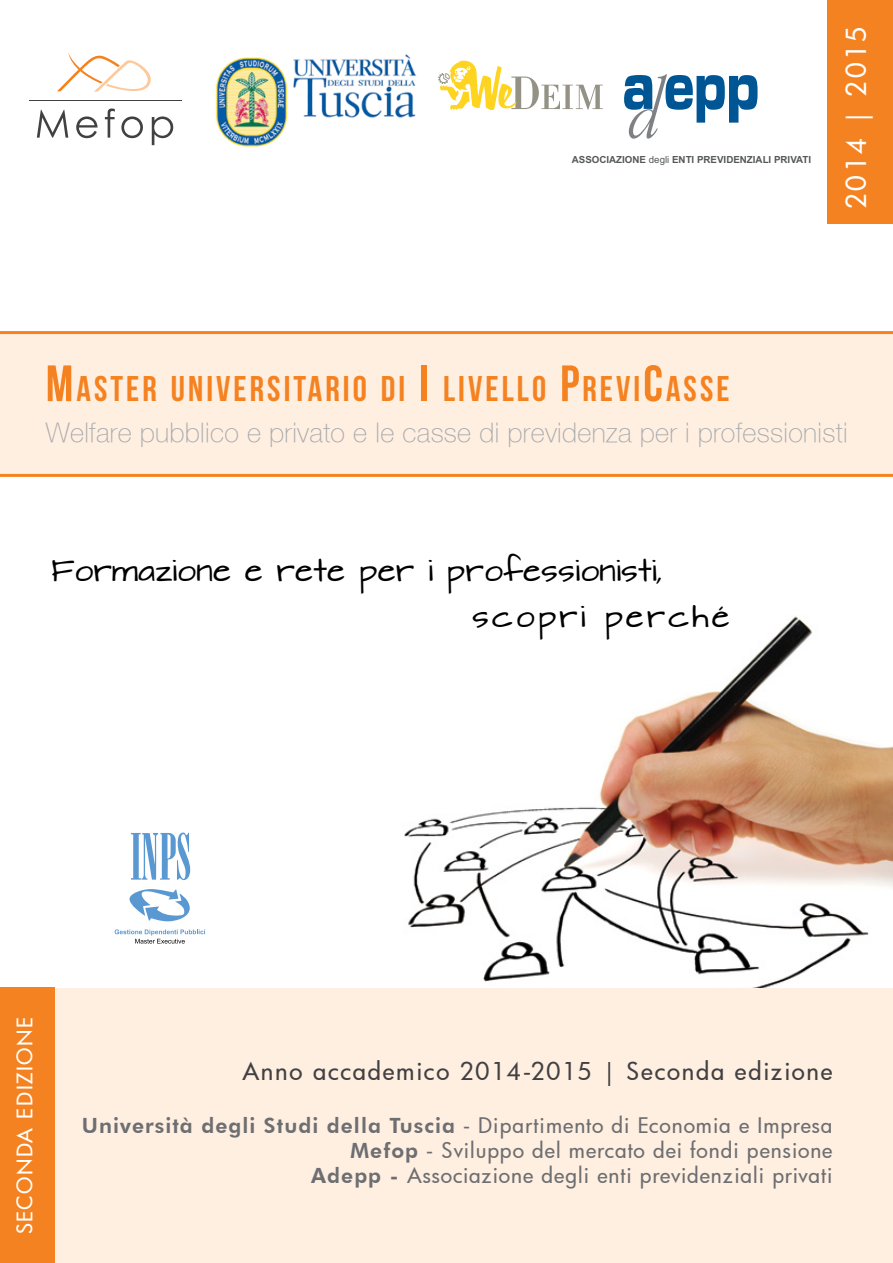
<style>
.page{position:relative;width:893px;height:1263px;background:#fff}
.page>*{position:absolute;margin:0;border:0;box-sizing:border-box;transform-origin:0 0}
.t1{font:35.7px "Bebas Neue";letter-spacing:.085em;color:#f58220}
.t2{font:100 27px "Helvetica Neue";letter-spacing:.01em;color:#a7a9ac}
.t3{font:27px/45.9px "Architects Daughter";color:#000}
.t4{font:500 27px "Futura";letter-spacing:.1em;color:#fff}
.t5{font:500 24px "Futura";letter-spacing:.075em;color:#414042}
.t6{font:500 21px/25.2px "Futura";letter-spacing:.045em;color:#6d6e71;text-align:right}
.t7{font:800 21px "Futura BT";letter-spacing:.05em;color:#6d6e71}
.t8{font:500 21px "Futura";letter-spacing:.075em;color:#fff}
.t9{font:700 9.75px "Arial";color:#545758}
.s1{font-weight:400}
.s2{font-size:51px}
.s3{font-family:"Futura";font-weight:500}
.s4{font-family:"Futura BT";font-weight:800}
</style>
<div class="page">
<img style="left:114px;top:616px;width:779px;height:372px">
<svg style="left:624px;top:74px;width:134px;height:65px"></svg>
<div style="left:507px;top:979px;width:40px;height:41px;background:#fff;border-radius:50%"></div>
<svg style="left:438px;top:60px;width:165px;height:51px"></svg>
<img style="left:215px;top:54px;width:201px;height:93px">
<hr style="left:29px;top:100px;width:153px;height:1px;background:#414042">
<svg style="left:37px;top:110px;width:31px;height:28px"></svg>
<svg style="left:76px;top:116px;width:22px;height:22px"></svg>
<svg style="left:105px;top:109px;width:10px;height:29px"></svg>
<svg style="left:121px;top:116px;width:22px;height:22px"></svg>
<svg style="left:152px;top:116px;width:21px;height:29px"></svg>
<svg style="left:57px;top:53px;width:94px;height:39px"></svg>
<div style="left:827px;top:0;width:66px;height:223px;background:#f58220"></div>
<div style="left:0;top:331px;width:893px;height:146px;background:#ffefe1"></div>
<div style="left:3px;top:988px;width:890px;height:275px;background:#ffefe1"></div>
<svg style="left:129px;top:889px;width:61px;height:32px"></svg>
<svg style="left:131px;top:832px;width:59px;height:48px"></svg>
<svg style="left:115px;top:929px;width:90px;height:14px"></svg>
<div style="left:0;top:988px;width:55px;height:275px;background:#f58220"></div>
<p class="t9" style="left:572px;top:154px;width:241px">ASSOCIAZIONE <span class="s1">degli</span> ENTI PREVIDENZIALI PRIVATI</p>
<p class="t4" style="left:842px;top:209px;width:184px;rotate:-90deg">2013 | 2014</p>
<p class="t4" style="left:838px;top:209px;width:184px;rotate:-90deg">2014 | 2015</p>
<h1 class="t1" style="left:46px;top:369px;width:685px"><span class="s2">M</span>ASTER UNIVERSITARIO DI <span class="s2">I</span> LIVELLO <span class="s2">P</span>REVI<span class="s2">C</span>ASSE</h1>
<p class="t2" style="left:46px;top:417px;width:803px">Welfare pubblico e privato e le casse di previdenza per i professionisti</p>
<p class="t3" style="left:472px;top:548px;width:259px;text-indent:-421px">Formazione e rete per i professionisti, scopri perché</p>
<p class="t8" style="left:11px;top:1234px;width:217px;rotate:-90deg">seconda edizione</p>
<p class="t5" style="left:243px;top:1055px;width:591px">Anno accademico 2014-2015 | Seconda edizione</p>
<p class="t7" style="left:82px;top:1112px;width:752px">Università degli Studi della Tuscia <span class="s3">- Dipartimento di Economia e Impresa</span></p>
<p class="t6" style="left:311px;top:1137px;width:523px"><span class="s4">Mefop</span> - Sviluppo del mercato dei fondi pensione<br><span class="s4">Adepp -</span> Associazione degli enti previdenziali privati</p>
</div>
